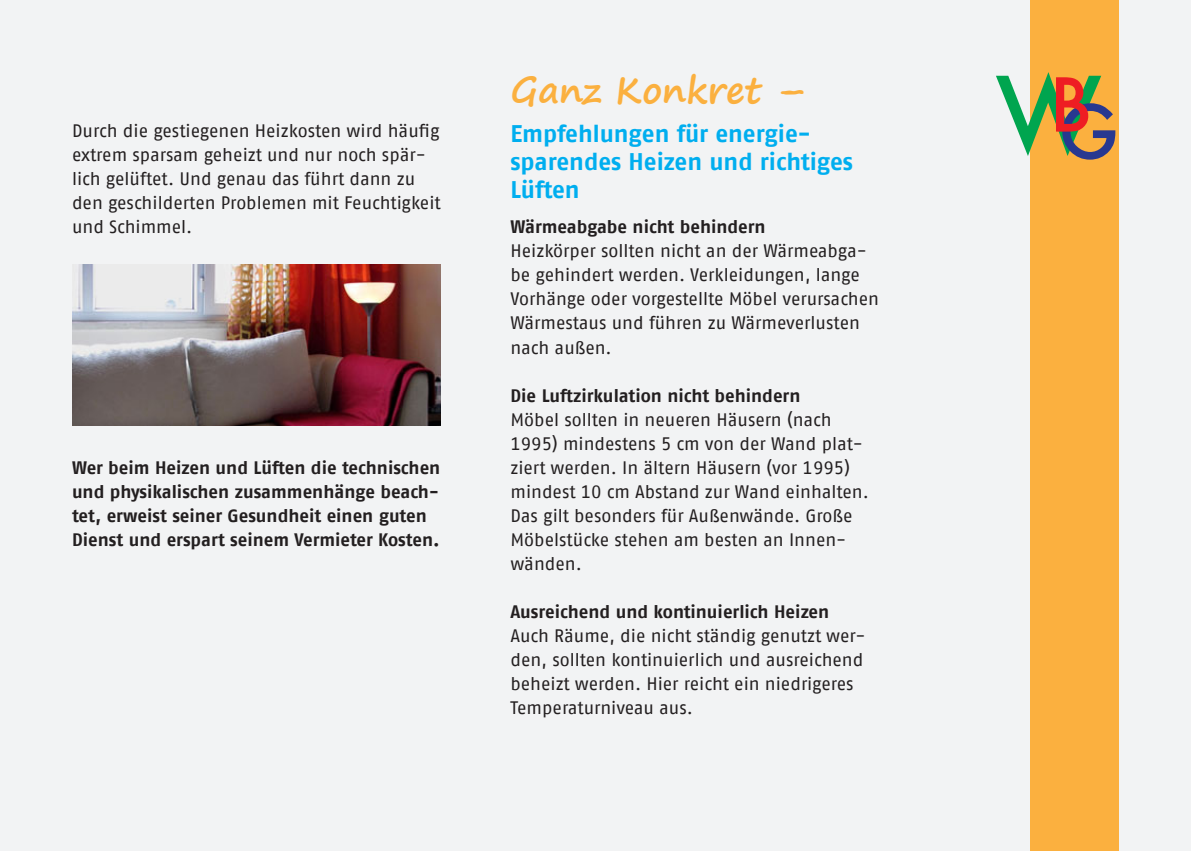
<style>
.page{position:relative;width:1191px;height:851px;background:#fff}
.page>*{position:absolute;margin:0;border:0;box-sizing:border-box;transform-origin:0 0}
.t1{font:500 100px "Futura";color:#00a54f}
.Head_1{font:700 36px "Segoe Print";color:#fbb03f}
.Head_2{font:24px/28px "Fago No Bold Tf";letter-spacing:-.005em;color:#00aeef}
.Body{font:18px/24px "Fago No Regular Tf";letter-spacing:-.005em;color:#231f20}
.Head_3{font:18px/24px "Fago No Bold Tf";color:#231f20}
.s1{font-size:72px;color:#283890}
</style>
<div class="page">
<div style="left:0;top:0;width:1191px;height:850px;background:#f2f3f4"></div>
<div style="left:1030px;top:0;width:89px;height:850px;background:#fbb03f"></div>
<img style="left:72px;top:264px;width:369px;height:161px">
<p class="Body" style="left:72px;top:119px;width:369px">Durch die gestiegenen Heizkosten wird häufig extrem sparsam geheizt und nur noch spär&shy;lich gelüftet. Und genau das führt dann zu</p>
<p class="Body" style="left:72px;top:191px;width:370px">den geschilderten Problemen mit Feuchtigkeit und Schimmel.</p>
<p class="Head_3" style="left:72px;top:455px;width:370px">Wer beim Heizen und Lüften die technischen und physikalischen zusammenhänge beach&shy;tet, erweist seiner Gesundheit einen guten Dienst und erspart seinem Vermieter Kosten.</p>
<p class="Head_1" style="left:510px;top:57px;width:296px">Ganz Konkret –</p>
<p class="Head_2" style="left:510px;top:119px;width:344px">Empfehlungen für energie&shy;sparendes Heizen und richtiges<br>Lüften</p>
<p class="Head_3" style="left:510px;top:215px;width:257px">Wärmeabgabe nicht behindern</p>
<p class="Body" style="left:510px;top:239px;width:370px">Heizkörper sollten nicht an der Wärmeabga&shy;be gehindert werden. Verkleidungen, lange Vorhänge oder vorgestellte Möbel verursachen Wärmestaus und führen zu Wärmeverlusten nach außen.</p>
<p class="Head_3" style="left:510px;top:383px;width:291px">Die Luftzirkulation nicht behindern</p>
<p class="Body" style="left:510px;top:407px;width:360px">Möbel sollten in neueren Häusern (nach 1995) mindestens 5 cm von der Wand plat&shy;ziert werden. In ältern Häusern (vor 1995) mindest 10 cm Abstand zur Wand einhalten.<br>Das gilt besonders für Außenwände. Große Möbelstücke stehen am besten an Innen&shy;wänden.</p>
<p class="Head_3" style="left:510px;top:599px;width:320px">Ausreichend und kontinuierlich Heizen</p>
<p class="Body" style="left:510px;top:623px;width:357px">Auch Räume, die nicht ständig genutzt wer&shy;den, sollten kontinuierlich und ausreichend beheizt werden. Hier reicht ein niedrigeres Temperaturniveau aus.</p>
<h1 class="t1" style="left:995px;top:45px;width:125px">W<sup>B</sup><span class="s1">G</span></h1>
</div>
